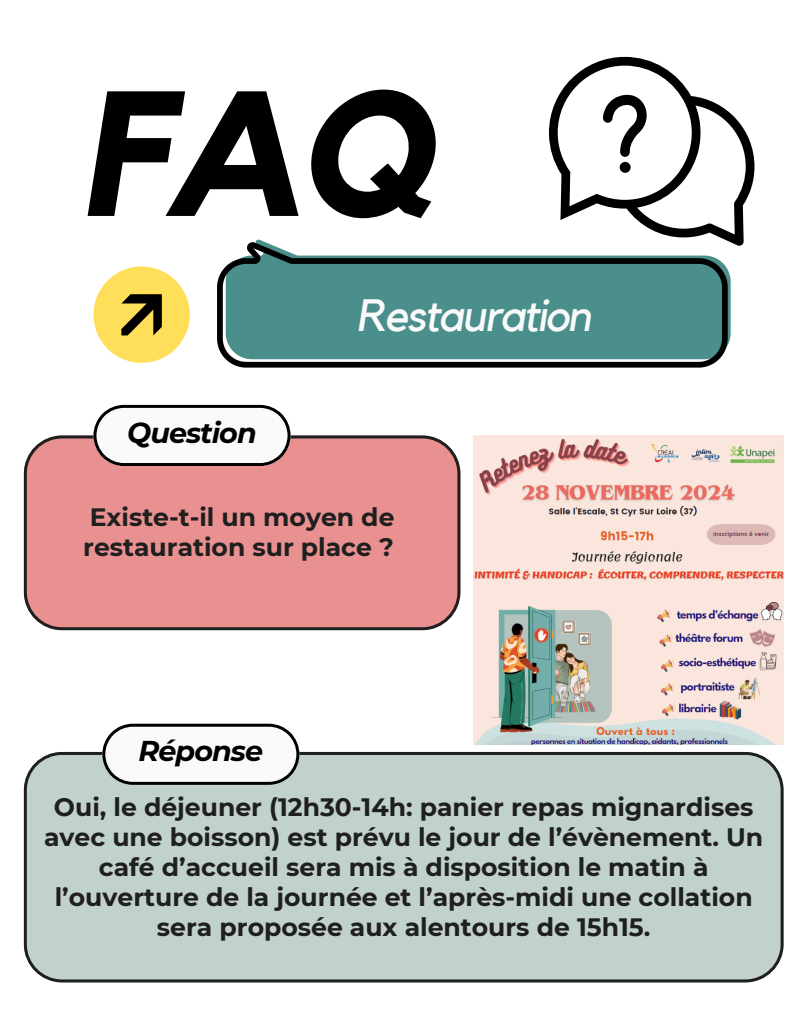
<style>
.page{position:relative;width:810px;height:1013px;background:#fff}
.page>*{position:absolute;margin:0;border:0;box-sizing:border-box;transform-origin:0 0}
.t1{font:italic 700 175.7px "Kollektif";color:#000}
.t2{font:italic 45.2px "Kollektif";letter-spacing:-.035em;color:#fafafa}
.t3{font:italic 700 28.6px "Montserrat";letter-spacing:-.035em;color:#000}
.t4{font:700 25.1px/30px "Montserrat";color:#000}
</style>
<div class="page">
<svg style="left:217px;top:242px;width:511px;height:125px;background:#598d8c"></svg>
<div style="left:24px;top:435px;width:436px;height:195px;background:#e99090"></div>
<div style="left:24px;top:752px;width:760px;height:230px;background:#c1d1cc"></div>
<svg style="left:102px;top:723px;width:197px;height:61px"></svg>
<svg style="left:93px;top:405px;width:198px;height:61px"></svg>
<div style="left:93px;top:266px;width:97px;height:97px;background:#ffdf59;border-radius:50%"></div>
<svg style="left:121px;top:294px;width:41px;height:41px"></svg>
<img style="left:474px;top:435px;width:310px;height:309px">
<svg style="left:549px;top:57px;width:205px;height:189px"></svg>
<h1 class="t1" style="left:79px;top:74px;width:357px">FAQ</h1>
<h2 class="t3" style="left:127px;top:415px;width:131px">Question</h2>
<p class="t2" style="left:356px;top:294px;width:237px">Restauration</p>
<p class="t4" style="left:83px;top:502px;width:313px">Existe-t-il un moyen de restauration sur place ?</p>
<p class="t3" style="left:139px;top:733px;width:126px">Réponse</p>
<p class="t4" style="left:44px;top:791px;width:721px;text-align:center">Oui, le déjeuner (12h30-14h: panier repas mignardises avec une boisson) est prévu le jour de l’évènement. Un café d’accueil sera mis à disposition le matin à l’ouverture de la journée et l’après-midi une collation sera proposée aux alentours de 15h15.</p>
</div>
